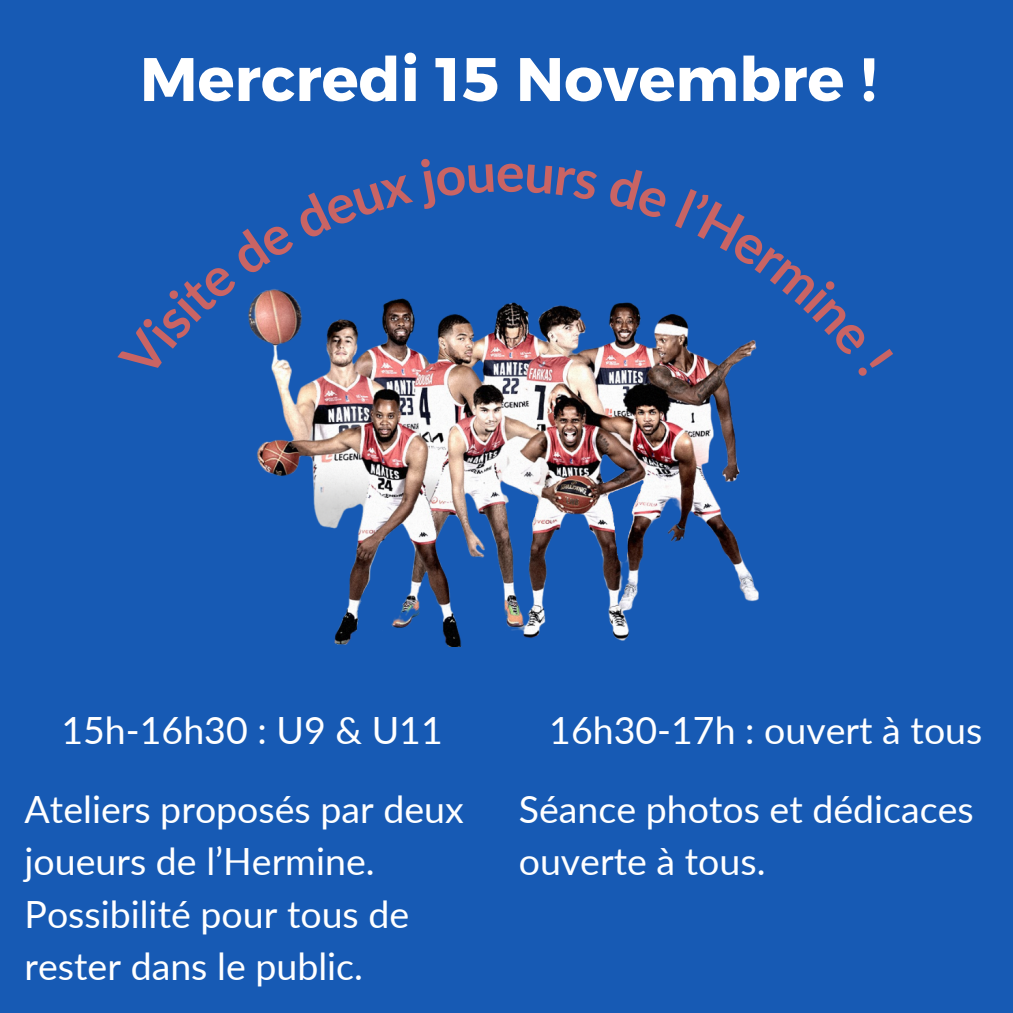
<style>
.page{position:relative;width:1013px;height:1013px;background:#fff}
.page>*{position:absolute;margin:0;border:0;box-sizing:border-box;transform-origin:0 0}
.t1{font:61.25px "Kief Montaser Bold";color:#fff}
.t2{font:700 53.75px "Lato";color:#c96464}
.t3{font:37.5px/52.5px "Lato";color:#fff}
</style>
<div class="page">
<div style="left:0;top:0;width:1012px;height:1012px;background:#175ab4"></div>
<img style="left:257px;top:302px;width:502px;height:344px">
<img style="left:248px;top:289px;width:246px;height:91px">
<img style="left:675px;top:302px;width:84px;height:75px">
<p class="t1" style="left:140px;top:42px;width:738px">Mercredi 15 Novembre !</p>
<p class="t2" style="left:496px;top:138px;width:31px">e</p>
<p class="t3" style="left:61px;top:703px;width:383px">15h-16h30 : U9 &amp; U11</p>
<p class="t3" style="left:24px;top:782px;width:441px">Ateliers proposés par deux joueurs de l’Hermine.</p>
<p class="t3" style="left:24px;top:887px;width:386px">Possibilité pour tous de rester dans le public.</p>
<p class="t3" style="left:549px;top:703px;width:434px">16h30-17h : ouvert à tous</p>
<p class="t3" style="left:518px;top:782px;width:456px">Séance photos et dédicaces ouverte à tous.</p>
</div>
